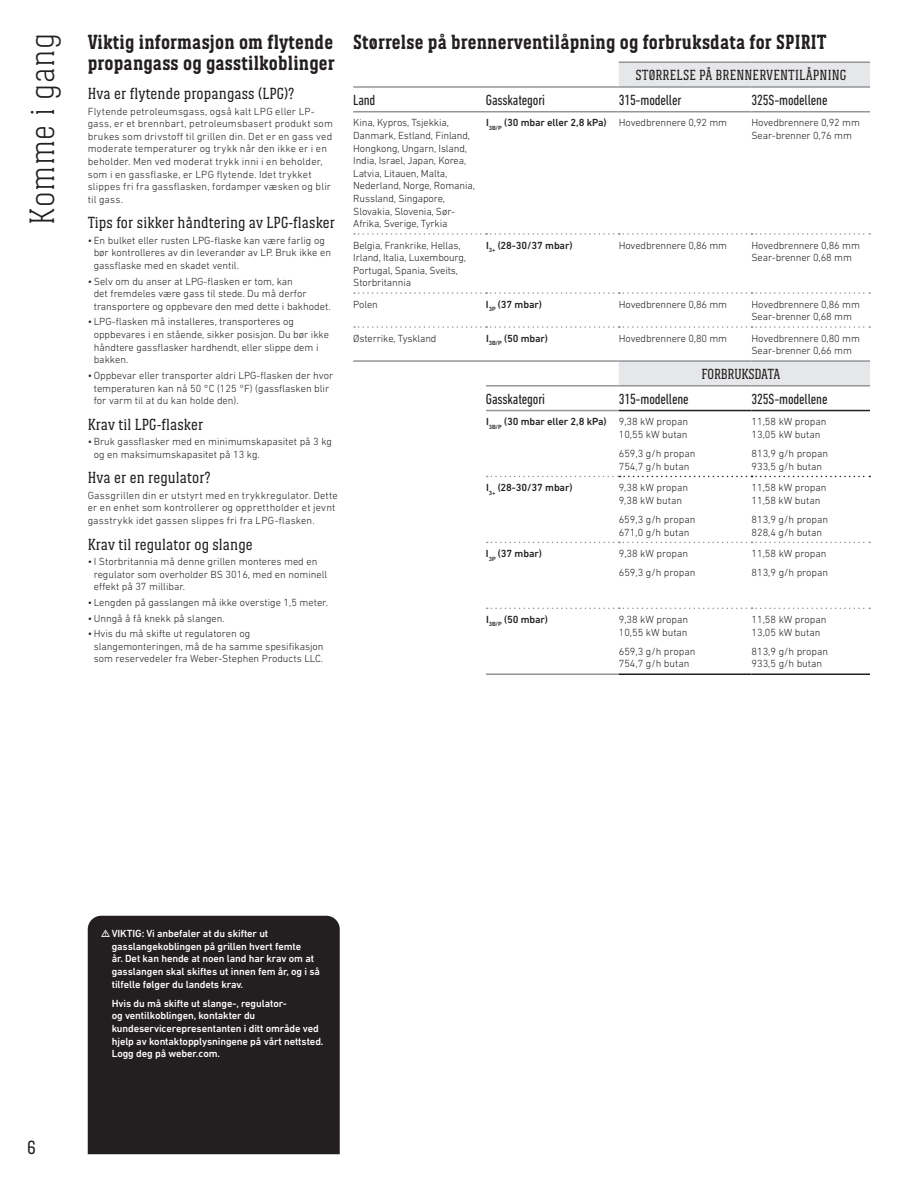
<style>
.page{position:relative;width:918px;height:1188px;background:#fff}
.page>*{position:absolute;margin:0;border:0;box-sizing:border-box;transform-origin:0 0}
.t1{font:300 36px "Weber Serif";letter-spacing:.02em;color:#231f20}
.t2{font:700 21px/21px "Weber Serif";letter-spacing:.01em;color:#231f20}
.t3{font:19.5px "Weber Serif";color:#231f20}
.t4{font:16.5px "Weber Serif";letter-spacing:.01em;color:#231f20}
.t5{font:condensed 15px "DIN Next LT Pro";letter-spacing:-.01em;color:#231f20}
.t6{font:15px "Weber Serif";letter-spacing:.01em;color:#231f20}
.t7{font:15px "Weber Serif";letter-spacing:-.015em;color:#231f20}
.t8{font:300 10.5px/12.6px "DIN Next LT Pro";color:#231f20}
.t9{font:500 10.5px/12.6px "DIN Next LT Pro";letter-spacing:-.01em;color:#fff}
.t10{font:500 10.5px "DIN Next LT Pro";letter-spacing:-.01em;color:#231f20}
.s1{font-weight:300}
.s2{font-weight:500}
</style>
<div class="page">
<svg style="left:619px;top:63px;width:251px;height:322px"></svg>
<hr style="left:619px;top:61px;width:133px;height:2px;background:#939598">
<hr style="left:752px;top:61px;width:118px;height:2px;background:#939598">
<hr style="left:353px;top:86px;width:133px;height:2px;background:#939598">
<hr style="left:486px;top:86px;width:133px;height:2px;background:#939598">
<hr style="left:619px;top:86px;width:133px;height:2px;background:#939598">
<hr style="left:752px;top:86px;width:118px;height:2px;background:#939598">
<hr style="left:353px;top:111px;width:133px;height:1px;background:#939598">
<hr style="left:486px;top:111px;width:133px;height:1px;background:#939598">
<hr style="left:619px;top:111px;width:133px;height:1px;background:#939598">
<hr style="left:752px;top:111px;width:118px;height:1px;background:#939598">
<hr style="left:353px;top:360px;width:133px;height:2px;background:#939598">
<hr style="left:486px;top:360px;width:133px;height:2px;background:#939598">
<hr style="left:619px;top:360px;width:133px;height:2px;background:#939598">
<hr style="left:752px;top:360px;width:118px;height:2px;background:#939598">
<hr style="left:619px;top:385px;width:133px;height:2px;background:#939598">
<hr style="left:752px;top:385px;width:118px;height:2px;background:#939598">
<svg style="left:354px;top:233px;width:516px;height:2px"></svg>
<svg style="left:354px;top:292px;width:516px;height:2px"></svg>
<svg style="left:354px;top:326px;width:516px;height:2px"></svg>
<svg style="left:487px;top:542px;width:383px;height:1px"></svg>
<svg style="left:487px;top:608px;width:383px;height:1px"></svg>
<hr style="left:486px;top:673px;width:133px;height:2px;background:#939598">
<hr style="left:486px;top:410px;width:133px;height:1px;background:#939598">
<hr style="left:486px;top:385px;width:133px;height:2px;background:#939598">
<hr style="left:619px;top:673px;width:133px;height:2px;background:#231f20">
<hr style="left:752px;top:673px;width:118px;height:2px;background:#231f20">
<hr style="left:619px;top:410px;width:133px;height:1px;background:#231f20">
<hr style="left:752px;top:410px;width:118px;height:1px;background:#231f20">
<svg style="left:487px;top:476px;width:383px;height:1px"></svg>
<div style="left:88px;top:916px;width:252px;height:238px;background:#231f20"></div>
<svg style="left:102px;top:930px;width:8px;height:7px"></svg>
<h1 class="t1" style="left:22px;top:225px;width:193px;rotate:-90deg">Komme i gang</h1>
<h2 class="t2" style="left:88px;top:32px;width:248px">Viktig informasjon om flytende propangass og gasstilkoblinger</h2>
<h3 class="t4" style="left:88px;top:84px;width:208px">Hva er flytende propangass (LPG)?</h3>
<p class="t8" style="left:88px;top:105px;width:247px">Flytende petroleumsgass, også kalt LPG eller LP&shy;gass, er et brennbart, petroleumsbasert produkt som brukes som drivstoff til grillen din. Det er en gass ved moderate temperaturer og trykk når den ikke er i en beholder. Men ved moderat trykk inni i en beholder, som i en gassflaske, er LPG flytende. Idet trykket slippes fri fra gassflasken, fordamper væsken og blir til gass.</p>
<h3 class="t4" style="left:88px;top:214px;width:249px">Tips for sikker håndtering av LPG-flasker</h3>
<p class="t8" style="left:94px;top:234px;width:239px;text-indent:-6px">• En bulket eller rusten LPG-flaske kan være farlig og bør kontrolleres av din leverandør av LP. Bruk ikke en gassflaske med en skadet ventil.</p>
<p class="t8" style="left:94px;top:275px;width:238px;text-indent:-6px">•Selv om du anser at LPG-flasken er tom, kan<br>det fremdeles være gass til stede. Du må derfor transportere og oppbevare den med dette i bakhodet.</p>
<p class="t8" style="left:94px;top:316px;width:237px;text-indent:-6px">• LPG-flasken må installeres, transporteres og oppbevares i en stående, sikker posisjon. Du bør ikke håndtere gassflasker hardhendt, eller slippe dem i bakken.</p>
<p class="t8" style="left:94px;top:369px;width:241px;text-indent:-6px">•Oppbevar eller transporter aldri LPG-flasken der hvor temperaturen kan nå 50 °C (125 °F) (gassflasken blir for varm til at du kan holde den).</p>
<h3 class="t4" style="left:88px;top:415px;width:117px">Krav til LPG-flasker</h3>
<p class="t8" style="left:94px;top:435px;width:240px;text-indent:-6px">•Bruk gassflasker med en minimumskapasitet på 3 kg og en maksimumskapasitet på 13 kg.</p>
<h3 class="t4" style="left:88px;top:469px;width:124px">Hva er en regulator?</h3>
<p class="t8" style="left:88px;top:489px;width:252px">Gassgrillen din er utstyrt med en trykkregulator. Dette er en enhet som kontrollerer og opprettholder et jevnt gasstrykk idet gassen slippes fri fra LPG-flasken.</p>
<h3 class="t4" style="left:88px;top:535px;width:166px">Krav til regulator og slange</h3>
<p class="t8" style="left:94px;top:555px;width:235px;text-indent:-6px">• I Storbritannia må denne grillen monteres med en regulator som overholder BS 3016, med en nominell effekt på 37 millibar.</p>
<p class="t8" style="left:88px;top:596px;width:242px">• Lengden på gasslangen må ikke overstige 1,5 meter.</p>
<p class="t8" style="left:88px;top:612px;width:139px">•Unngå å få knekk på slangen.</p>
<p class="t8" style="left:94px;top:627px;width:231px;text-indent:-6px">•Hvis du må skifte ut regulatoren og slangemonteringen, må de ha samme spesifikasjon som reservedeler fra Weber-Stephen Products LLC.</p>
<h2 class="t2" style="left:353px;top:32px;width:475px">Størrelse på brennerventilåpning og forbruksdata for SPIRIT</h2>
<h3 class="t6" style="left:636px;top:67px;width:212px">STØRRELSE PÅ BRENNERVENTILÅPNING</h3>
<h3 class="t5" style="left:353px;top:91px;width:24px">Land</h3>
<h3 class="t5" style="left:486px;top:91px;width:61px">Gasskategori</h3>
<h3 class="t5" style="left:619px;top:91px;width:64px">315-modeller</h3>
<h3 class="t5" style="left:751px;top:91px;width:78px">325S-modellene</h3>
<p class="t8" style="left:353px;top:116px;width:123px">Kina, Kypros, Tsjekkia,<br>Danmark, Estland, Finland,<br>Hongkong, Ungarn, Island,<br>India, Israel, Japan, Korea,<br>Latvia, Litauen, Malta,<br>Nederland, Norge, Romania,<br>Russland, Singapore,<br>Slovakia, Slovenia, Sør-<br>Afrika, Sverige, Tyrkia</p>
<p class="t10" style="left:486px;top:117px;width:243px">I<sub>3B/P</sub> (30 mbar eller 2,8 kPa) <span class="s1">Hovedbrennere 0,92 mm</span></p>
<p class="t8" style="left:752px;top:116px;width:110px">Hovedbrennere 0,92 mm<br>Sear-brenner 0,76 mm</p>
<p class="t8" style="left:353px;top:239px;width:114px">Belgia, Frankrike, Hellas,<br>Irland, Italia, Luxembourg,<br>Portugal, Spania, Sveits,<br>Storbritannia</p>
<p class="t10" style="left:486px;top:239px;width:88px">I<sub>3+</sub> (28-30/37 mbar)</p>
<p class="t8" style="left:619px;top:239px;width:110px">Hovedbrennere 0,86 mm</p>
<p class="t8" style="left:751px;top:239px;width:110px">Hovedbrennere 0,86 mm<br>Sear-brenner 0,68 mm</p>
<p class="t8" style="left:353px;top:298px;width:26px">Polen</p>
<p class="t10" style="left:486px;top:298px;width:57px">I<sub>3P</sub> (37 mbar)</p>
<p class="t8" style="left:619px;top:298px;width:110px">Hovedbrennere 0,86 mm</p>
<p class="t8" style="left:752px;top:298px;width:110px">Hovedbrennere 0,86 mm<br>Sear-brenner 0,68 mm</p>
<p class="t8" style="left:353px;top:332px;width:85px">Østerrike, Tyskland</p>
<p class="t10" style="left:486px;top:332px;width:64px">I<sub>3B/P</sub> (50 mbar)</p>
<p class="t8" style="left:619px;top:332px;width:110px">Hovedbrennere 0,80 mm</p>
<p class="t8" style="left:752px;top:332px;width:110px">Hovedbrennere 0,80 mm<br>Sear-brenner 0,66 mm</p>
<h3 class="t7" style="left:702px;top:366px;width:80px">FORBRUKSDATA</h3>
<h3 class="t5" style="left:486px;top:390px;width:61px">Gasskategori</h3>
<h3 class="t5" style="left:619px;top:390px;width:72px">315-modellene</h3>
<h3 class="t5" style="left:751px;top:390px;width:78px">325S-modellene</h3>
<p class="t8" style="left:486px;top:415px;width:204px;text-align:right"><span class="s2">I</span><sub>3B/P</sub> <span class="s2">(30 mbar eller 2,8 kPa)</span> 9,38 kW propan<br>10,55 kW butan</p>
<p class="t8" style="left:619px;top:447px;width:78px">659,3 g/h propan<br>754,7 g/h butan</p>
<p class="t8" style="left:752px;top:415px;width:76px">11,58 kW propan<br>13,05 kW butan</p>
<p class="t8" style="left:752px;top:447px;width:78px">813,9 g/h propan<br>933,5 g/h butan</p>
<p class="t10" style="left:486px;top:481px;width:88px">I<sub>3+</sub> (28-30/37 mbar)</p>
<p class="t8" style="left:619px;top:481px;width:71px">9,38 kW propan<br>9,38 kW butan</p>
<p class="t8" style="left:619px;top:513px;width:78px">659,3 g/h propan<br>671,0 g/h butan</p>
<p class="t8" style="left:751px;top:481px;width:76px">11,58 kW propan<br>11,58 kW butan</p>
<p class="t8" style="left:751px;top:513px;width:78px">813,9 g/h propan<br>828,4 g/h butan</p>
<p class="t10" style="left:486px;top:547px;width:57px">I<sub>3P</sub> (37 mbar)</p>
<p class="t8" style="left:619px;top:544px;width:78px;line-height:19.4px">9,38 kW propan<br>659,3 g/h propan</p>
<p class="t8" style="left:752px;top:544px;width:78px;line-height:19.4px">11,58 kW propan<br>813,9 g/h propan</p>
<p class="t10" style="left:486px;top:613px;width:64px">I<sub>3B/P</sub> (50 mbar)</p>
<p class="t8" style="left:619px;top:613px;width:71px">9,38 kW propan<br>10,55 kW butan</p>
<p class="t8" style="left:619px;top:645px;width:78px">659,3 g/h propan<br>754,7 g/h butan</p>
<p class="t8" style="left:752px;top:613px;width:76px">11,58 kW propan<br>13,05 kW butan</p>
<p class="t8" style="left:752px;top:645px;width:78px">813,9 g/h propan<br>933,5 g/h butan</p>
<h3 class="t3" style="left:27px;top:1137px;width:10px">6</h3>
<p class="t9" style="left:112px;top:927px;width:210px">VIKTIG: Vi anbefaler at du skifter ut gasslangekoblingen på grillen hvert femte<br>år. Det kan hende at noen land har krav om at gasslangen skal skiftes ut innen fem år, og i så tilfelle følger du landets krav.</p>
<p class="t9" style="left:112px;top:997px;width:213px">Hvis du må skifte ut slange-, regulator-<br>og ventilkoblingen, kontakter du kundeservicerepresentanten i ditt område ved hjelp av kontaktopplysningene på vårt nettsted.<br>Logg deg på weber.com.</p>
</div>
